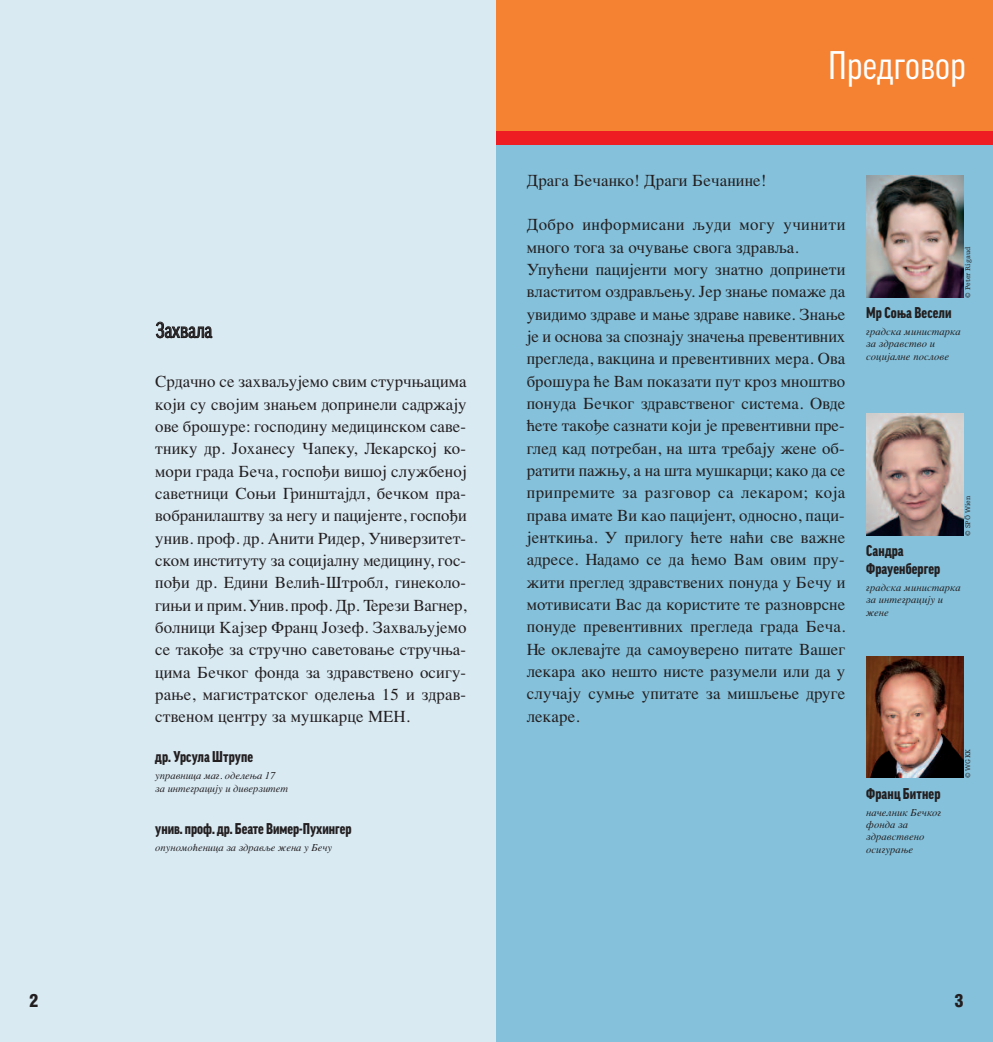
<style>
.page{position:relative;width:993px;height:1042px;background:#fff}
.page>*{position:absolute;margin:0;border:0;box-sizing:border-box;transform-origin:0 0}
.t1{font:condensed 38.5px "Good Cyr LF";letter-spacing:.01em;color:#fff}
.t2{font:condensed 21px "Good Cyr LF";color:#231f20}
.t3{font:900 condensed 17.5px "Helvetica";color:#231f20}
.t4{font:16.8px/22.4px "Times Roman TT";letter-spacing:.01em;color:#231f20;text-align:justify}
.t5{font:900 condensed 15.05px/17.5px "Good Cyr LF";letter-spacing:.01em;color:#231f20}
.t6{font:italic 10.5px/12.2px "Times";letter-spacing:.01em;color:#231f20}
.t7{font:10.5px/12.2px "Times Italic TT";color:#231f20}
.t8{font:7px "Egyptienne F";letter-spacing:.005em;color:#231f20}
</style>
<div class="page">
<div style="left:0;top:0;width:496px;height:1042px;background:#d9eaf3"></div>
<div style="left:496px;top:0;width:496px;height:131px;background:#f48232"></div>
<div style="left:496px;top:142px;width:496px;height:900px;background:#85c1db"></div>
<div style="left:496px;top:131px;width:496px;height:13px;background:#ee1d23"></div>
<img style="left:866px;top:175px;width:97px;height:122px">
<img style="left:866px;top:414px;width:97px;height:121px">
<img style="left:866px;top:656px;width:97px;height:122px">
<p class="t2" style="left:156px;top:322px;width:58px">Захвала</p>
<p class="t4" style="left:155px;top:370px;width:313px">Срдачно се захваљујемо свим стурчњацима који су својим знањем допринели садржају ове брошуре: господину медицинском саве&shy;тнику др. Јоханесу Чапеку, Лекарској ко&shy;мори града Бeча, госпођи вишој службеној саветници Соњи Гринштајдл, бечком пра&shy;вобранилаштвy за негу и пацијенте, госпођи унив. проф. др. Анити Ридер, Универзитет&shy;ском институту за социјалну медицину, гос&shy;пођи др. Едини Велић-Штробл, гинеколо&shy;гињи и прим.Унив. проф. Др. Терези Вагнер, болници Кајзер Франц Јозеф. Захваљујемо се такође за стручно саветовање стручња&shy;цима Бечког фонда за здравствено осигу&shy;рање, магистратског оделења 15 и здрав&shy;ственом центру за мушкарце МЕН.</p>
<p class="t5" style="left:155px;top:749px;width:99px">др. Урсула Штрупе</p>
<p class="t7" style="left:155px;top:769px;width:134px">управница маг. оделења 17<br>за интеграцију и диверзитет</p>
<p class="t5" style="left:155px;top:820px;width:198px">унив. проф. др. Беате Вимер-Пухингер</p>
<p class="t7" style="left:155px;top:841px;width:178px">опуномоћеница за здравље жена у Бечу</p>
<h1 class="t1" style="left:827px;top:51px;width:139px">Предговор</h1>
<p class="t4" style="left:526px;top:169px;width:241px">Драга Бечанко! Драги Бечанине!</p>
<p class="t4" style="left:526px;top:213px;width:320px;text-align:left">Добро информисани људи могу учинити много тога за очување свога здравља.<br>Упућени пацијенти могу знатно допринети властитом оздрављењу. Јер знање помаже да увидимо здраве и мање здраве навике. Знање је и основа за спознају значења превентивних прегледа, вакцина и превентивних мера. Ова брошура ће Вам показати пут кроз мноштво понуда Бечког здравственог система. Овде ћете такође сазнати који је превентивни пре&shy;глед кад потребан, на шта требају жене об&shy;ратити пажњу, а на шта мушкарци; како да се припремите за разговор са лекаром; која права имате Ви као пацијент, односно, паци&shy;јенткиња. У прилогу ћете наћи све важне адресе. Надамо се да ћемо Вам овим пру&shy;жити преглед здравствених понуда у Бечу и мотивисати Вас да користите те разноврсне понуде превентивних прегледа града Беча.<br>Не оклевајте да самоуверено питате Вашег лекара ако нешто нисте разумели или да у случају сумње упитате за мишљење другe лекарe.</p>
<p class="t8" style="left:964px;top:298px;width:52px;rotate:-90deg">© Peter Rigaud</p>
<p class="t5" style="left:865px;top:305px;width:87px">Мр Соња Весели</p>
<p class="t6" style="left:865px;top:325px;width:96px">градска министарка за здравство и социјалне послове</p>
<p class="t8" style="left:964px;top:536px;width:42px;rotate:-90deg">© SPÖ Wien</p>
<p class="t5" style="left:865px;top:543px;width:76px">Сандра<br>Фрауенбергер</p>
<p class="t6" style="left:865px;top:581px;width:96px">градска министарка за интеграцију и жене</p>
<p class="t5" style="left:865px;top:785px;width:76px">Франц Битнер</p>
<p class="t6" style="left:865px;top:806px;width:77px">начелник Бечког фонда за здравствено осигурање</p>
<p class="t8" style="left:964px;top:778px;width:31px;rotate:-90deg">© WGKK</p>
<p class="t3" style="left:29px;top:991px;width:10px">2</p>
<p class="t3" style="left:954px;top:991px;width:10px">3</p>
</div>
